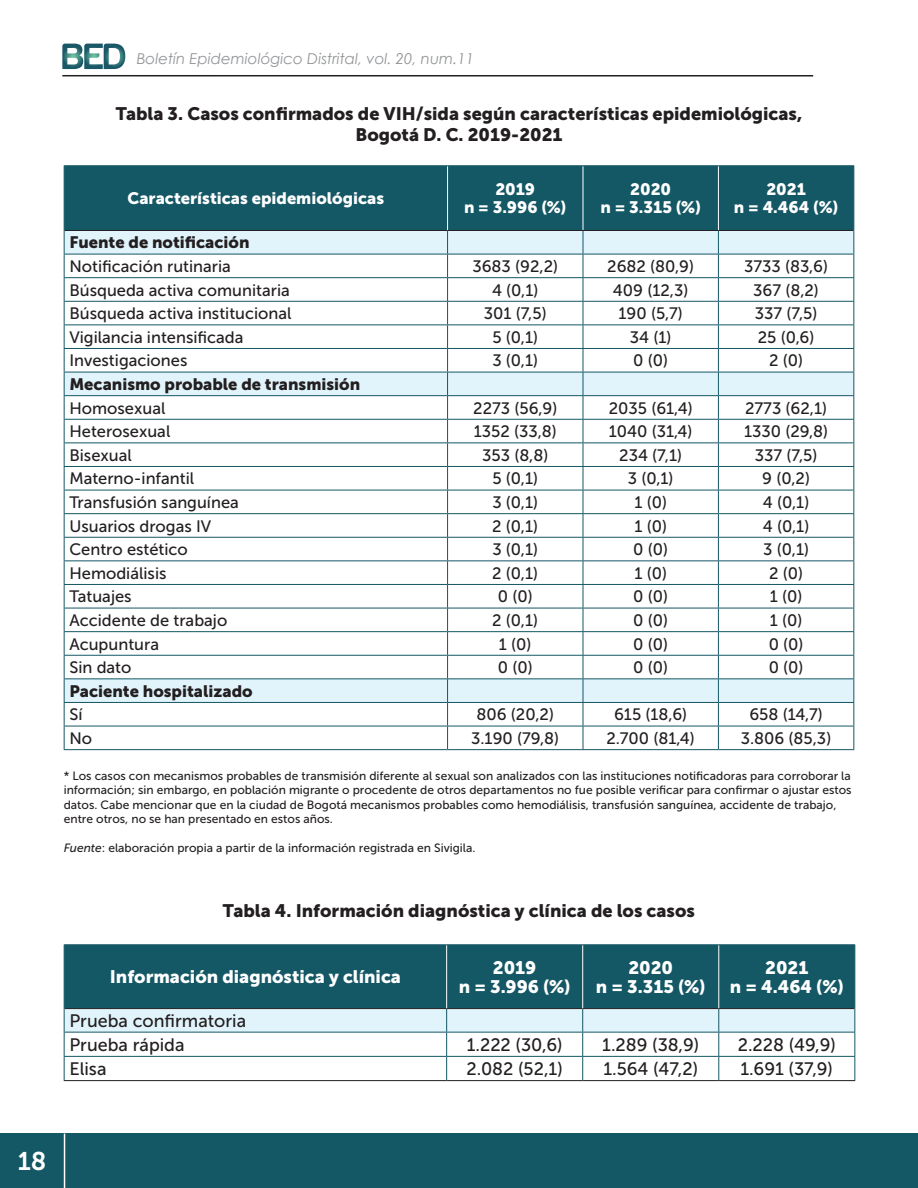
<style>
.page{position:relative;width:918px;height:1188px;background:#fff}
.page>*{position:absolute;margin:0;border:0;box-sizing:border-box;transform-origin:0 0}
.t1{font:25.5px "Museo Sans 700";color:#fff}
.TITULO_TABLAS{font:18px/21.6px "Museo Sans 900";color:#231f20;text-align:center}
.t2{font:18px "Museo Sans 500";color:#231f20}
.t3{font:18px/19.8px "Museo Sans 900";color:#fff;text-align:center}
.t4{font:16.5px "Museo Sans 500";color:#231f20}
.t5{font:16.5px/18.1px "Museo Sans 900";color:#fff;text-align:center}
.t6{font:16.5px "Museo Sans 900";color:#231f20}
.t7{font:italic 15px "Century Gothic";color:#939598}
.Citas{font:12px/14.4px "Museo Sans 500";color:#231f20}
.s1{font-style:italic}
</style>
<div class="page">
<div style="left:0;top:1134px;width:918px;height:54px;background:#145765"></div>
<hr style="left:62px;top:75px;width:751px;height:2px;background:#231f20">
<svg style="left:62px;top:44px;width:63px;height:25px"></svg>
<hr style="left:64px;top:1134px;width:1px;height:54px;background:#fff">
<div style="left:65px;top:166px;width:788px;height:64px;background:#145765"></div>
<hr style="left:447px;top:166px;width:1px;height:64px;background:#fff">
<hr style="left:583px;top:166px;width:1px;height:64px;background:#fff">
<hr style="left:718px;top:166px;width:1px;height:64px;background:#fff">
<hr style="left:64px;top:165px;width:384px;height:1px;background:#145765">
<hr style="left:64px;top:166px;width:1px;height:64px;background:#145765">
<hr style="left:448px;top:165px;width:135px;height:1px;background:#145765">
<hr style="left:583px;top:165px;width:135px;height:1px;background:#145765">
<hr style="left:718px;top:165px;width:136px;height:1px;background:#145765">
<hr style="left:853px;top:166px;width:1px;height:64px;background:#145765">
<hr style="left:64px;top:749px;width:384px;height:1px;background:#145765">
<hr style="left:448px;top:749px;width:135px;height:1px;background:#145765">
<hr style="left:583px;top:749px;width:135px;height:1px;background:#145765">
<hr style="left:718px;top:749px;width:136px;height:1px;background:#145765">
<svg style="left:64px;top:230px;width:790px;height:519px"></svg>
<div style="left:65px;top:945px;width:789px;height:63px;background:#145765"></div>
<hr style="left:65px;top:1008px;width:382px;height:1px;background:#231f20">
<hr style="left:447px;top:1008px;width:136px;height:1px;background:#231f20">
<hr style="left:583px;top:1008px;width:136px;height:1px;background:#231f20">
<hr style="left:719px;top:1008px;width:135px;height:1px;background:#231f20">
<hr style="left:446px;top:945px;width:1px;height:63px;background:#fff">
<hr style="left:582px;top:945px;width:1px;height:63px;background:#fff">
<hr style="left:718px;top:945px;width:1px;height:63px;background:#fff">
<hr style="left:64px;top:944px;width:383px;height:1px;background:#145765">
<hr style="left:64px;top:945px;width:1px;height:64px;background:#145765">
<hr style="left:447px;top:944px;width:136px;height:1px;background:#145765">
<hr style="left:583px;top:944px;width:136px;height:1px;background:#145765">
<hr style="left:719px;top:944px;width:136px;height:1px;background:#145765">
<hr style="left:854px;top:945px;width:1px;height:64px;background:#145765">
<svg style="left:64px;top:1009px;width:791px;height:72px"></svg>
<p class="t7" style="left:137px;top:48px;width:339px">Boletín Epidemiológico Distrital, vol. 20, num.11</p>
<p class="TITULO_TABLAS" style="left:116px;top:103px;width:688px">Tabla 3. Casos confirmados de VIH/sida según características epidemiológicas,<br>Bogotá D. C. 2019-2021</p>
<p class="t5" style="left:128px;top:189px;width:258px">Características epidemiológicas</p>
<p class="t5" style="left:464px;top:180px;width:104px">2019<br>n = 3.996 (%)</p>
<p class="t5" style="left:600px;top:180px;width:102px">2020<br>n = 3.315 (%)</p>
<p class="t5" style="left:734px;top:180px;width:106px">2021<br>n = 4.464 (%)</p>
<p class="t6" style="left:69px;top:233px;width:182px">Fuente de notificación</p>
<p class="t4" style="left:69px;top:257px;width:163px">Notificación rutinaria</p>
<p class="t4" style="left:472px;top:257px;width:87px">3683 (92,2)</p>
<p class="t4" style="left:607px;top:257px;width:88px">2682 (80,9)</p>
<p class="t4" style="left:744px;top:257px;width:86px">3733 (83,6)</p>
<p class="t4" style="left:69px;top:281px;width:222px">Búsqueda activa comunitaria</p>
<p class="t4" style="left:492px;top:281px;width:48px">4 (0,1)</p>
<p class="t4" style="left:613px;top:281px;width:77px">409 (12,3)</p>
<p class="t4" style="left:753px;top:281px;width:67px">367 (8,2)</p>
<p class="t4" style="left:69px;top:305px;width:224px">Búsqueda activa institucional</p>
<p class="t4" style="left:484px;top:305px;width:65px">301 (7,5)</p>
<p class="t4" style="left:619px;top:305px;width:66px">190 (5,7)</p>
<p class="t4" style="left:755px;top:305px;width:64px">337 (7,5)</p>
<p class="t4" style="left:69px;top:328px;width:176px">Vigilancia intensificada</p>
<p class="t4" style="left:492px;top:328px;width:47px">5 (0,1)</p>
<p class="t4" style="left:630px;top:328px;width:43px">34 (1)</p>
<p class="t4" style="left:758px;top:328px;width:58px">25 (0,6)</p>
<p class="t4" style="left:69px;top:352px;width:120px">Investigaciones</p>
<p class="t4" style="left:492px;top:352px;width:47px">3 (0,1)</p>
<p class="t4" style="left:633px;top:352px;width:36px">0 (0)</p>
<p class="t4" style="left:769px;top:352px;width:35px">2 (0)</p>
<p class="t6" style="left:69px;top:375px;width:292px">Mecanismo probable de transmisión</p>
<p class="t4" style="left:69px;top:399px;width:98px">Homosexual</p>
<p class="t4" style="left:473px;top:399px;width:86px">2273 (56,9)</p>
<p class="t4" style="left:609px;top:399px;width:85px">2035 (61,4)</p>
<p class="t4" style="left:745px;top:399px;width:84px">2773 (62,1)</p>
<p class="t4" style="left:69px;top:423px;width:103px">Heterosexual</p>
<p class="t4" style="left:474px;top:423px;width:84px">1352 (33,8)</p>
<p class="t4" style="left:609px;top:423px;width:85px">1040 (31,4)</p>
<p class="t4" style="left:744px;top:423px;width:86px">1330 (29,8)</p>
<p class="t4" style="left:69px;top:446px;width:64px">Bisexual</p>
<p class="t4" style="left:482px;top:446px;width:68px">353 (8,8)</p>
<p class="t4" style="left:619px;top:446px;width:64px">234 (7,1)</p>
<p class="t4" style="left:755px;top:446px;width:64px">337 (7,5)</p>
<p class="t4" style="left:69px;top:470px;width:126px">Materno-infantil</p>
<p class="t4" style="left:492px;top:470px;width:47px">5 (0,1)</p>
<p class="t4" style="left:628px;top:470px;width:47px">3 (0,1)</p>
<p class="t4" style="left:762px;top:470px;width:49px">9 (0,2)</p>
<p class="t4" style="left:69px;top:493px;width:171px">Transfusión sanguínea</p>
<p class="t4" style="left:492px;top:493px;width:47px">3 (0,1)</p>
<p class="t4" style="left:634px;top:493px;width:34px">1 (0)</p>
<p class="t4" style="left:763px;top:493px;width:48px">4 (0,1)</p>
<p class="t4" style="left:69px;top:517px;width:143px">Usuarios drogas IV</p>
<p class="t4" style="left:492px;top:517px;width:47px">2 (0,1)</p>
<p class="t4" style="left:634px;top:517px;width:34px">1 (0)</p>
<p class="t4" style="left:763px;top:517px;width:48px">4 (0,1)</p>
<p class="t4" style="left:69px;top:541px;width:120px">Centro estético</p>
<p class="t4" style="left:492px;top:541px;width:47px">3 (0,1)</p>
<p class="t4" style="left:633px;top:541px;width:36px">0 (0)</p>
<p class="t4" style="left:763px;top:541px;width:47px">3 (0,1)</p>
<p class="t4" style="left:69px;top:564px;width:99px">Hemodiálisis</p>
<p class="t4" style="left:492px;top:564px;width:47px">2 (0,1)</p>
<p class="t4" style="left:634px;top:564px;width:34px">1 (0)</p>
<p class="t4" style="left:769px;top:564px;width:35px">2 (0)</p>
<p class="t4" style="left:69px;top:588px;width:64px">Tatuajes</p>
<p class="t4" style="left:498px;top:588px;width:36px">0 (0)</p>
<p class="t4" style="left:633px;top:588px;width:36px">0 (0)</p>
<p class="t4" style="left:770px;top:588px;width:34px">1 (0)</p>
<p class="t4" style="left:69px;top:611px;width:159px">Accidente de trabajo</p>
<p class="t4" style="left:492px;top:611px;width:47px">2 (0,1)</p>
<p class="t4" style="left:633px;top:611px;width:36px">0 (0)</p>
<p class="t4" style="left:770px;top:611px;width:34px">1 (0)</p>
<p class="t4" style="left:69px;top:635px;width:91px">Acupuntura</p>
<p class="t4" style="left:499px;top:635px;width:34px">1 (0)</p>
<p class="t4" style="left:633px;top:635px;width:36px">0 (0)</p>
<p class="t4" style="left:769px;top:635px;width:36px">0 (0)</p>
<p class="t4" style="left:69px;top:659px;width:64px">Sin dato</p>
<p class="t4" style="left:498px;top:659px;width:36px">0 (0)</p>
<p class="t4" style="left:633px;top:659px;width:36px">0 (0)</p>
<p class="t4" style="left:769px;top:659px;width:36px">0 (0)</p>
<p class="t6" style="left:69px;top:682px;width:185px">Paciente hospitalizado</p>
<p class="t4" style="left:69px;top:706px;width:15px">Sí</p>
<p class="t4" style="left:477px;top:706px;width:79px">806 (20,2)</p>
<p class="t4" style="left:614px;top:706px;width:75px">615 (18,6)</p>
<p class="t4" style="left:749px;top:706px;width:75px">658 (14,7)</p>
<p class="t4" style="left:69px;top:729px;width:24px">No</p>
<p class="t4" style="left:471px;top:729px;width:90px">3.190 (79,8)</p>
<p class="t4" style="left:606px;top:729px;width:90px">2.700 (81,4)</p>
<p class="t4" style="left:741px;top:729px;width:92px">3.806 (85,3)</p>
<p class="Citas" style="left:64px;top:769px;width:789px">* Los casos con mecanismos probables de transmisión diferente al sexual son analizados con las instituciones notificadoras para corroborar la información; sin embargo, en población migrante o procedente de otros departamentos no fue posible verificar para confirmar o ajustar estos datos. Cabe mencionar que en la ciudad de Bogotá mecanismos probables como hemodiálisis, transfusión sanguínea, accidente de trabajo, entre otros, no se han presentado en estos años.</p>
<p class="Citas" style="left:64px;top:841px;width:413px"><span class="s1">Fuente</span>: elaboración propia a partir de la información registrada en Sivigila.</p>
<p class="TITULO_TABLAS" style="left:223px;top:900px;width:474px">Tabla 4. Información diagnóstica y clínica de los casos</p>
<p class="t3" style="left:110px;top:967px;width:293px">Información diagnóstica y clínica</p>
<p class="t3" style="left:459px;top:957px;width:113px">2019<br>n = 3.996 (%)</p>
<p class="t3" style="left:596px;top:957px;width:111px">2020<br>n = 3.315 (%)</p>
<p class="t3" style="left:730px;top:957px;width:115px">2021<br>n = 4.464 (%)</p>
<p class="t2" style="left:69px;top:1011px;width:178px">Prueba confirmatoria</p>
<p class="t2" style="left:69px;top:1035px;width:117px">Prueba rápida</p>
<p class="t2" style="left:467px;top:1035px;width:97px">1.222 (30,6)</p>
<p class="t2" style="left:602px;top:1035px;width:98px">1.289 (38,9)</p>
<p class="t2" style="left:738px;top:1035px;width:100px">2.228 (49,9)</p>
<p class="t2" style="left:69px;top:1059px;width:39px">Elisa</p>
<p class="t2" style="left:467px;top:1059px;width:98px">2.082 (52,1)</p>
<p class="t2" style="left:603px;top:1059px;width:96px">1.564 (47,2)</p>
<p class="t2" style="left:741px;top:1059px;width:94px">1.691 (37,9)</p>
<h1 class="t1" style="left:18px;top:1147px;width:30px">18</h1>
</div>
